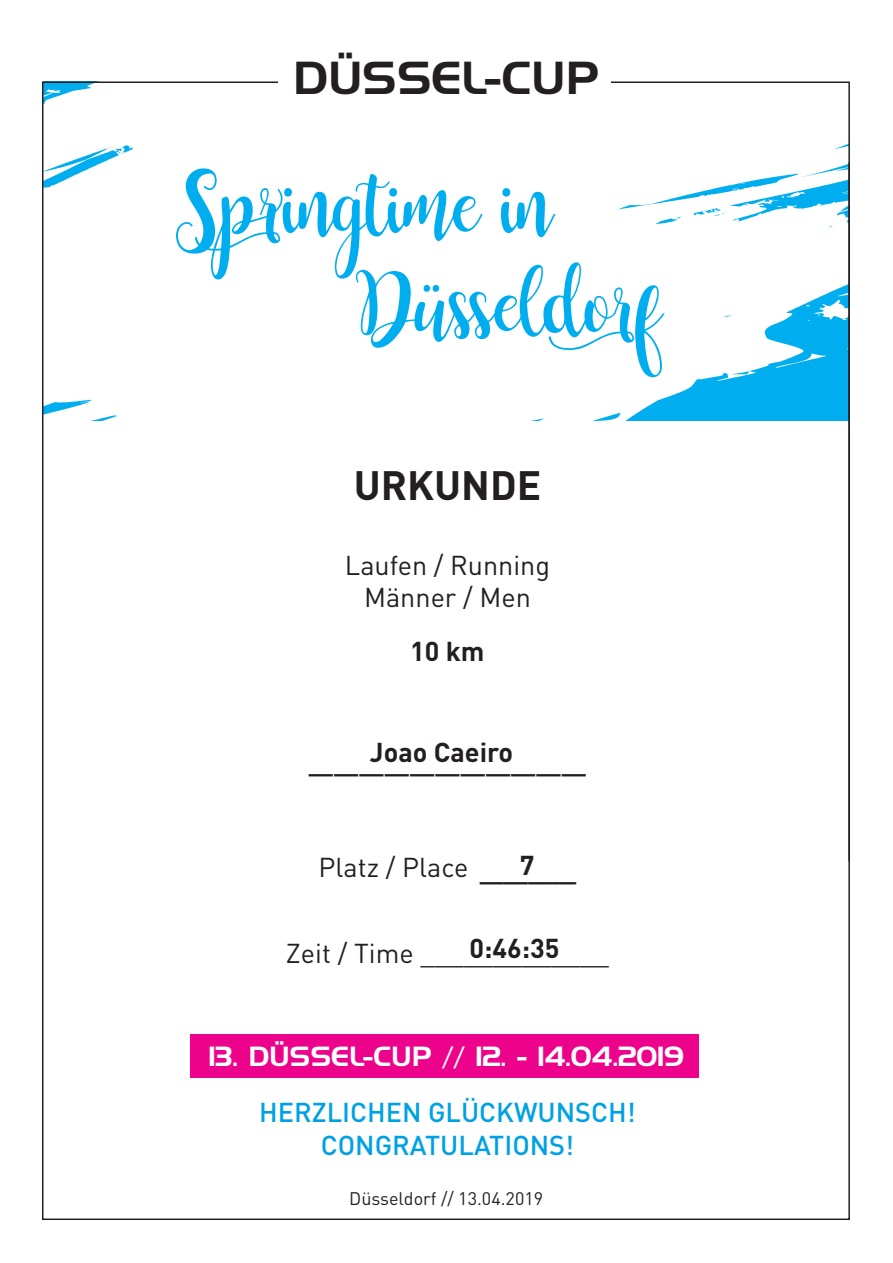
<style>
.page{position:relative;width:893px;height:1263px;background:#fff}
.page>*{position:absolute;margin:0;border:0;box-sizing:border-box;transform-origin:0 0}
.t1{font:70.8px/99.3px "Buttercup Sample";color:#00aeef}
.t2{font:45px "DIN";color:#231f20}
.t3{font:45px "Handel Gothic BT";color:#231f20}
.t4{font:700 40.5px "DIN";color:#231f20}
.t5{font:27px/32.4px "DIN";color:#231f20;text-align:center}
.t6{font:500 27px/33px "DIN";color:#00a1e3;text-align:center}
.t7{font:27px "Handel Gothic BT";color:#fff}
.t8{font:700 27px "DIN";color:#231f20}
.t9{font:18px "DIN";color:#231f20}
.s1{font-size:45px}
</style>
<div class="page">
<img style="left:45px;top:84px;width:802px;height:337px">
<div style="left:190px;top:1034px;width:508px;height:44px;background:#ed028c"></div>
<div style="left:279px;top:28px;width:332px;height:82px;background:#fff"></div>
<hr style="left:848px;top:163px;width:2px;height:698px;background:#231f20">
<h2 class="t3" style="left:293px;top:51px;width:307px">DÜSSEL-CUP</h2>
<h1 class="t1" style="left:358px;top:162px;width:340px;text-indent:-182px">Springtime in<br>Düsseldorf</h1>
<h3 class="t4" style="left:354px;top:459px;width:189px">URKUNDE</h3>
<p class="t5" style="left:345px;top:548px;width:207px">Laufen / Running<br>Männer / Men</p>
<p class="t8" style="left:410px;top:634px;width:76px">10 km</p>
<p class="t8" style="left:370px;top:735px;width:145px">Joao Caeiro</p>
<h2 class="t2" style="left:309px;top:725px;width:279px">___________</h2>
<p class="t5" style="left:319px;top:851px;width:259px">Platz / Place <span class="s1">____</span></p>
<p class="t8" style="left:520px;top:848px;width:16px">7</p>
<p class="t8" style="left:470px;top:930px;width:91px">0:46:35</p>
<p class="t5" style="left:286px;top:937px;width:325px">Zeit / Time _____________</p>
<p class="t7" style="left:208px;top:1040px;width:477px">13. DÜSSEL-CUP // 12. - 14.04.2019</p>
<p class="t6" style="left:259px;top:1095px;width:378px">HERZLICHEN GLÜCKWUNSCH!<br>CONGRATULATIONS!</p>
<p class="t9" style="left:349px;top:1187px;width:195px">Düsseldorf // 13.04.2019</p>
</div>
